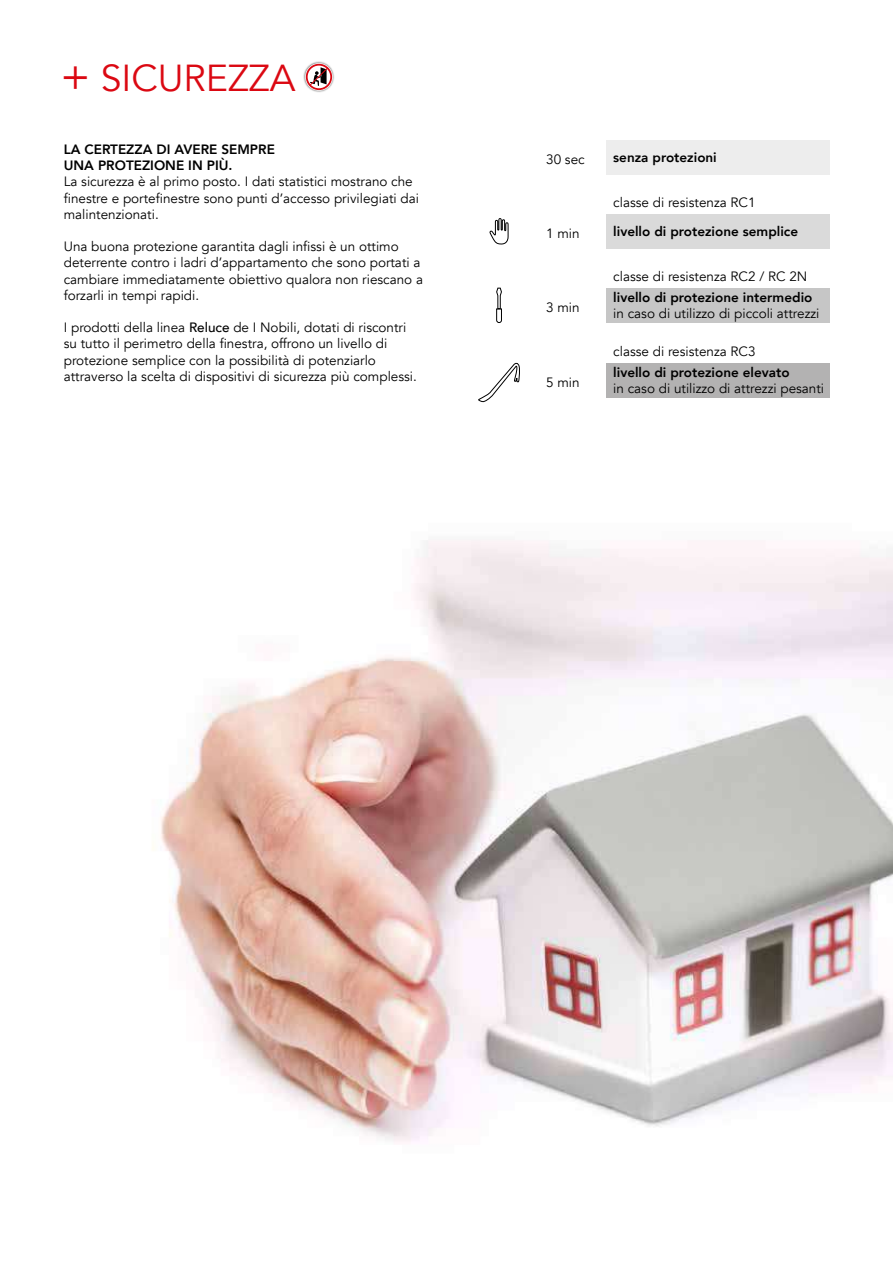
<style>
.page{position:relative;width:893px;height:1263px;background:#fff}
.page>*{position:absolute;margin:0;border:0;box-sizing:border-box;transform-origin:0 0}
.t1{font:37.5px "Avenir";color:#db0812}
.t2{font:13.5px/16.2px "Avenir";color:#000}
.t3{font:800 13.5px/16.2px "Avenir";color:#000}
.s1{font-size:45px}
.s2{font-weight:500}
</style>
<div class="page">
<img style="left:152px;top:540px;width:741px;height:602px">
<div style="left:303px;top:61px;width:32px;height:31px;background:#000;opacity:.6"></div>
<svg style="left:305px;top:63px;width:28px;height:28px"></svg>
<svg style="left:309px;top:67px;width:20px;height:20px"></svg>
<div style="left:306px;top:64px;width:26px;height:26px;border:2px solid #db0812;border-radius:50%"></div>
<svg style="left:496px;top:287px;width:6px;height:36px"></svg>
<svg style="left:489px;top:218px;width:20px;height:27px"></svg>
<svg style="left:478px;top:362px;width:42px;height:41px"></svg>
<div style="left:606px;top:141px;width:223px;height:34px;background:#ededed"></div>
<div style="left:606px;top:288px;width:223px;height:34px;background:#c6c6c6"></div>
<div style="left:606px;top:214px;width:223px;height:34px;background:#dadada"></div>
<div style="left:606px;top:363px;width:223px;height:34px;background:#b3b2b2"></div>
<h1 class="t1" style="left:60px;top:55px;width:237px"><span class="s1">+</span> SICUREZZA</h1>
<p class="t3" style="left:64px;top:141px;width:213px">LA CERTEZZA DI AVERE SEMPRE<br>UNA PROTEZIONE IN PIÙ.</p>
<p class="t2" style="left:64px;top:174px;width:357px">La sicurezza è al primo posto. I dati statistici mostrano che finestre e portefinestre sono punti d’accesso privilegiati dai malintenzionati.</p>
<p class="t2" style="left:64px;top:239px;width:361px">Una buona protezione garantita dagli infissi è un ottimo deterrente contro i ladri d’appartamento che sono portati a cambiare immediatamente obiettivo qualora non riescano a forzarli in tempi rapidi.</p>
<p class="t2" style="left:64px;top:320px;width:355px">I prodotti della linea <span class="s2">Reluce</span> de I Nobili, dotati di riscontri su tutto il perimetro della finestra, offrono un livello di protezione semplice con la possibilità di potenziarlo attraverso la scelta di dispositivi di sicurezza più complessi.</p>
<p class="t2" style="left:546px;top:152px;width:40px">30 sec</p>
<p class="t2" style="left:546px;top:226px;width:35px">1 min</p>
<p class="t2" style="left:546px;top:300px;width:35px">3 min</p>
<p class="t2" style="left:546px;top:374px;width:35px">5 min</p>
<p class="t3" style="left:613px;top:149px;width:105px">senza protezioni</p>
<p class="t2" style="left:613px;top:195px;width:144px">classe di resistenza RC1</p>
<p class="t3" style="left:613px;top:223px;width:186px">livello di protezione semplice</p>
<p class="t2" style="left:613px;top:268px;width:196px">classe di resistenza RC2 / RC 2N</p>
<p class="t3" style="left:613px;top:289px;width:201px">livello di protezione intermedio</p>
<p class="t2" style="left:613px;top:305px;width:208px">in caso di utilizzo di piccoli attrezzi</p>
<p class="t2" style="left:613px;top:343px;width:144px">classe di resistenza RC3</p>
<p class="t3" style="left:613px;top:364px;width:178px">livello di protezione elevato</p>
<p class="t2" style="left:613px;top:380px;width:212px">in caso di utilizzo di attrezzi pesanti</p>
</div>
